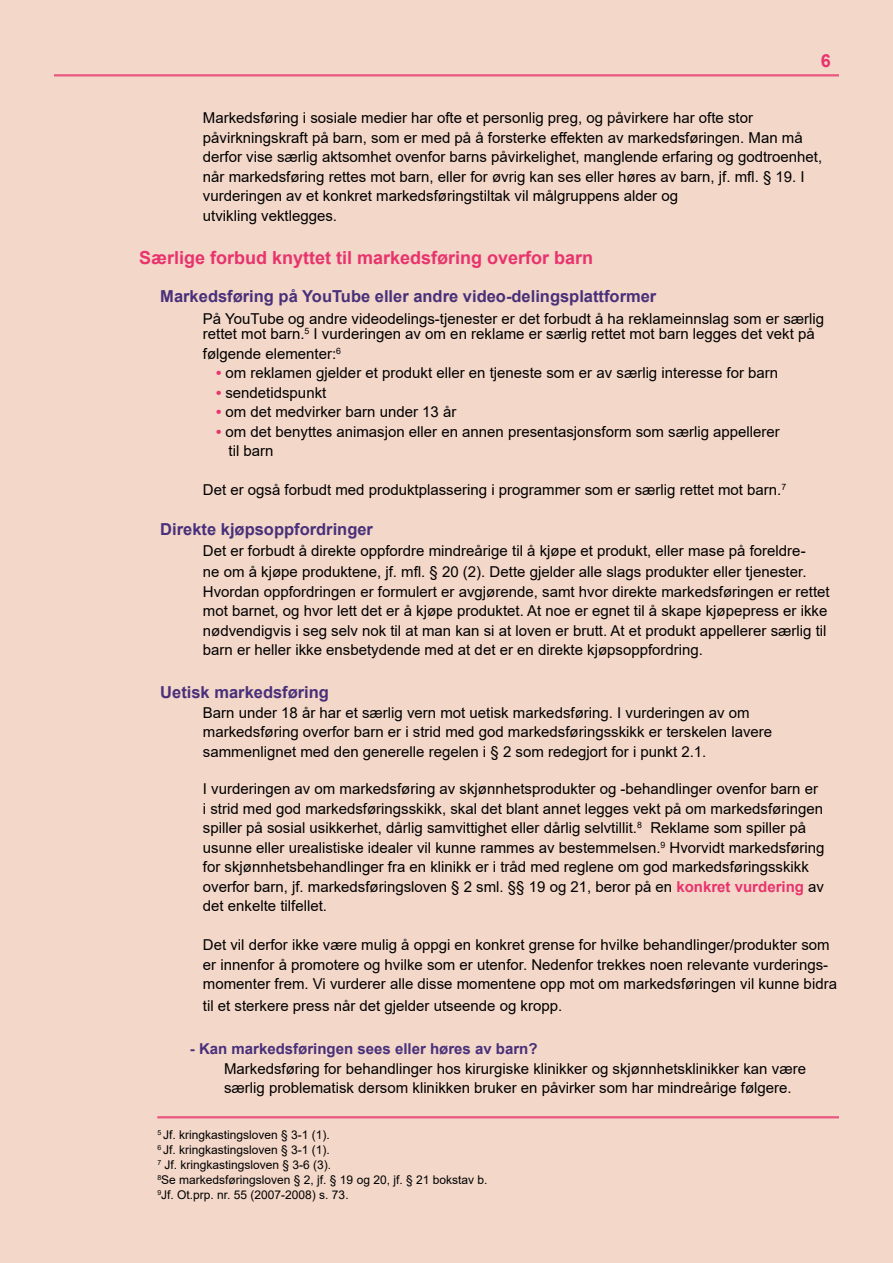
<style>
.page{position:relative;width:893px;height:1263px;background:#f3d7c9}
.page>*{position:absolute;margin:0;border:0;box-sizing:border-box;transform-origin:0 0}
.t1{font:700 18px "Arial";color:#e8336d}
.t2{font:700 16.5px "Arial";color:#48307a}
.t3{font:15px/19.5px "Arial";color:#000}
.t4{font:700 15px "Arial";color:#48307a}
.t5{font:12px/15px "Arial";color:#000}
.s1{font-weight:700;color:#e8336d}
</style>
<div class="page">
<hr style="left:54px;top:75px;width:785px;height:1px;background:#e8336d">
<hr style="left:54px;top:76px;width:785px;height:1px;background:#e8336d">
<hr style="left:157px;top:1116px;width:682px;height:1px;background:#e8336d">
<hr style="left:157px;top:1117px;width:682px;height:1px;background:#e8336d">
<p class="t1" style="left:821px;top:48px;width:12px">6</p>
<p class="t3" style="left:203px;top:108px;width:621px">Markedsføring i sosiale medier har ofte et personlig preg, og påvirkere har ofte stor påvirkningskraft på barn, som er med på å forsterke effekten av markedsføringen. Man må derfor vise særlig aktsomhet ovenfor barns påvirkelighet, manglende erfaring og godtroenhet, når markedsføring rettes mot barn, eller for øvrig kan ses eller høres av barn, jf. mfl. § 19. I vurderingen av et konkret markedsføringstiltak vil målgruppens alder og<br>utvikling vektlegges.</p>
<p class="t1" style="left:139px;top:245px;width:456px">Særlige forbud knyttet til markedsføring overfor barn</p>
<p class="t2" style="left:160px;top:284px;width:498px">Markedsføring på YouTube eller andre video-delingsplattformer</p>
<p class="t3" style="left:203px;top:312px;width:623px;line-height:15px">På YouTube og andre videodelings-tjenester er det forbudt å ha reklameinnslag som er særlig rettet mot barn.<sup>5</sup> I vurderingen av om en reklame er særlig rettet mot barn legges det vekt på</p>
<p class="t3" style="left:203px;top:344px;width:140px">følgende elementer:<sup>6</sup></p>
<p class="t3" style="left:216px;top:363px;width:564px"><span class="s1">•</span> om reklamen gjelder et produkt eller en tjeneste som er av særlig interesse for barn</p>
<p class="t3" style="left:216px;top:383px;width:112px"><span class="s1">•</span> sendetidspunkt</p>
<p class="t3" style="left:216px;top:402px;width:242px"><span class="s1">•</span> om det medvirker barn under 13 år</p>
<p class="t3" style="left:229px;top:422px;width:553px;text-indent:-13px"><span class="s1">•</span> om det benyttes animasjon eller en annen presentasjonsform som særlig appellerer til barn</p>
<p class="t3" style="left:203px;top:480px;width:585px">Det er også forbudt med produktplassering i programmer som er særlig rettet mot barn.<sup>7</sup></p>
<p class="t2" style="left:160px;top:518px;width:214px">Direkte kjøpsoppfordringer</p>
<p class="t3" style="left:203px;top:540px;width:605px;line-height:21px">Det er forbudt å direkte oppfordre mindreårige til å kjøpe et produkt, eller mase på foreldre&shy;ne om å kjøpe produktene, jf. mfl. § 20 (2). Dette gjelder alle slags produkter eller tjenester.</p>
<p class="t3" style="left:203px;top:581px;width:628px">Hvordan oppfordringen er formulert er avgjørende, samt hvor direkte markedsføringen er rettet mot barnet, og hvor lett det er å kjøpe produktet. At noe er egnet til å skape kjøpepress er ikke nødvendigvis i seg selv nok til at man kan si at loven er brutt. At et produkt appellerer særlig til barn er heller ikke ensbetydende med at det er en direkte kjøpsoppfordring.</p>
<p class="t2" style="left:160px;top:681px;width:170px">Uetisk markedsføring</p>
<p class="t3" style="left:203px;top:703px;width:571px">Barn under 18 år har et særlig vern mot uetisk markedsføring. I vurderingen av om markedsføring overfor barn er i strid med god markedsføringsskikk er terskelen lavere sammenlignet med den generelle regelen i § 2 som redegjort for i punkt 2.1.</p>
<p class="t3" style="left:203px;top:779px;width:623px">I vurderingen av om markedsføring av skjønnhetsprodukter og -behandlinger ovenfor barn er i strid med god markedsføringsskikk, skal det blant annet legges vekt på om markedsføringen spiller på sosial usikkerhet, dårlig samvittighet eller dårlig selvtillit.<sup>8</sup> Reklame som spiller på usunne eller urealistiske idealer vil kunne rammes av bestemmelsen.<sup>9</sup> Hvorvidt markedsføring for skjønnhetsbehandlinger fra en klinikk er i tråd med reglene om god markedsføringsskikk overfor barn, jf. markedsføringsloven § 2 sml. §§ 19 og 21, beror på en <span class="s1">konkret vurdering</span> av det enkelte tilfellet.</p>
<p class="t3" style="left:203px;top:935px;width:636px">Det vil derfor ikke være mulig å oppgi en konkret grense for hvilke behandlinger/produkter som er innenfor å promotere og hvilke som er utenfor. Nedenfor trekkes noen relevante vurderings&shy;momenter frem. Vi vurderer alle disse momentene opp mot om markedsføringen vil kunne bidra</p>
<p class="t3" style="left:203px;top:996px;width:361px">til et sterkere press når det gjelder utseende og kropp.</p>
<p class="t4" style="left:190px;top:1038px;width:349px">- Kan markedsføringen sees eller høres av barn?</p>
<p class="t3" style="left:224px;top:1058px;width:583px">Markedsføring for behandlinger hos kirurgiske klinikker og skjønnhetsklinikker kan være særlig problematisk dersom klinikken bruker en påvirker som har mindreårige følgere.</p>
<p class="t5" style="left:157px;top:1127px;width:332px"><sup>5</sup> Jf. kringkastingsloven § 3-1 (1).<br><sup>6</sup> Jf. kringkastingsloven § 3-1 (1).<br><sup>7</sup> Jf. kringkastingsloven § 3-6 (3).<br><sup>8</sup>Se markedsføringsloven § 2, jf. § 19 og 20, jf. § 21 bokstav b.<br><sup>9</sup>Jf. Ot.prp. nr. 55 (2007-2008) s. 73.</p>
</div>
